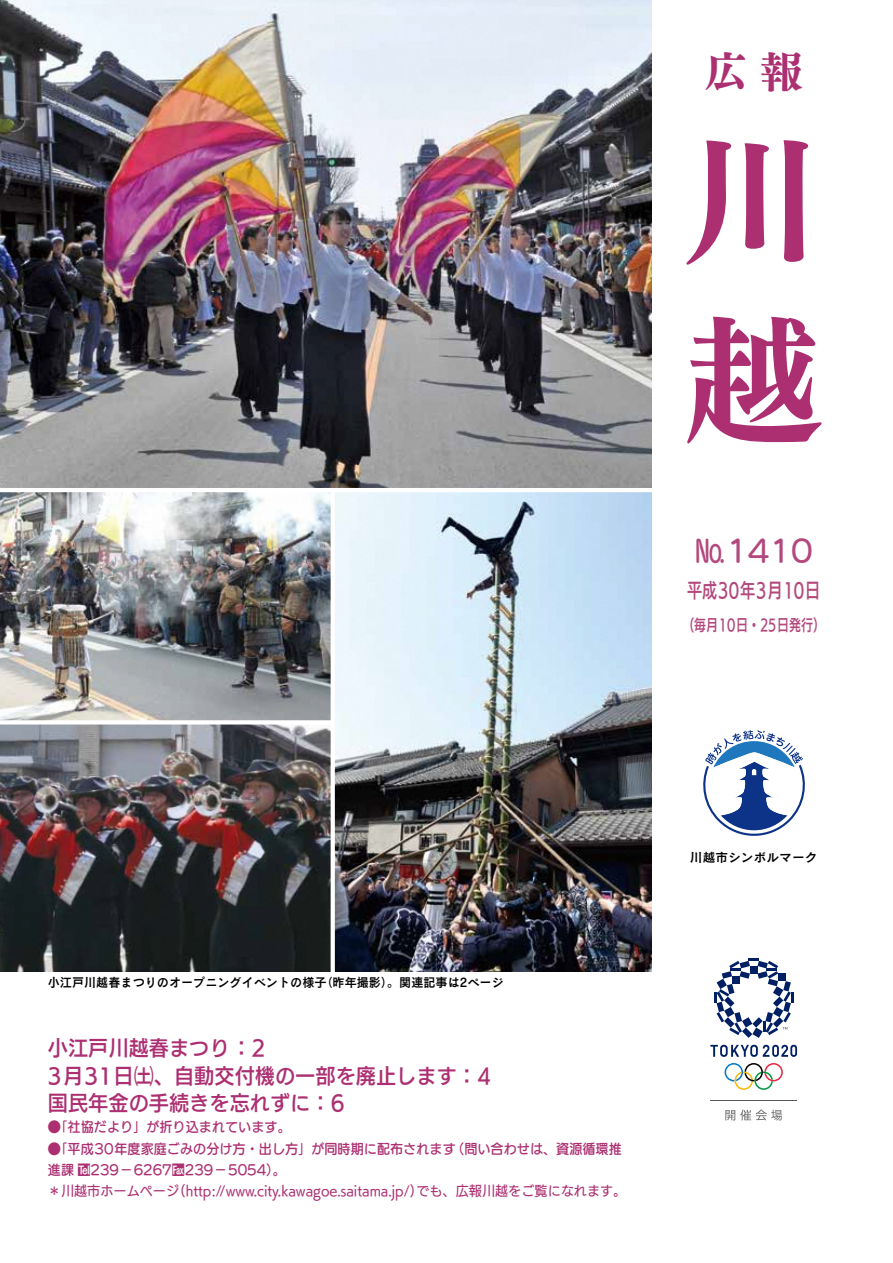
<style>
.page{position:relative;width:893px;height:1263px;background:#fff}
.page>*{position:absolute;margin:0;border:0;box-sizing:border-box;transform-origin:0 0}
.t1{font:138.15px/179.7px "UD Mincho Pr 6 B";color:#ac2f72}
.t2{font:42.45px "UD Mincho Pr 6 B";color:#ac2f72}
.t3{font:29.7px "UD Marugo Small Pr 6 DB";color:#b3487d}
.t4{font:21.3px/27.6px "UD Kakugo Small Pr 6 DB";color:#ac2f72;scale:.95 1}
.t5{font:20.25px "UD Kakugo Small Pr 6 DB";letter-spacing:.06em;color:#b3487d;scale:.75 1}
.t6{font:15.9px "UD Kakugo Small Pr 6 DB";color:#b3487d;scale:.75 1}
.t7{font:13.8px/21.3px "UD Marugo Small Pr 6 DB";color:#ac2f72;scale:.95 1}
.t8{font:13.8px "UD Kakugo Small Pr 6 M";color:#ac2f72;scale:.95 1}
.t9{font:12.75px "Cezanne Pro DB";color:#000;scale:.95 1}
.t10{font:12.75px "Cezanne Pro DB";color:#000}
.s1{font-family:"FOT Kigou Tsushin A"}
</style>
<div class="page">
<svg style="left:725px;top:1063px;width:58px;height:27px"></svg>
<svg style="left:710px;top:1045px;width:87px;height:12px"></svg>
<svg style="left:714px;top:958px;width:80px;height:80px"></svg>
<hr style="left:710px;top:1101px;width:87px;height:1px;background:#595757">
<svg style="left:725px;top:1109px;width:57px;height:11px"></svg>
<svg style="left:703px;top:730px;width:102px;height:106px"></svg>
<img style="left:0;top:0;width:652px;height:972px">
<hr style="left:0;top:488px;width:655px;height:4px;background:#fff">
<hr style="left:331px;top:489px;width:4px;height:522px;background:#fff">
<svg style="left:0;top:720px;width:331px;height:4px"></svg>
<h2 class="t2" style="left:705px;top:33px;width:99px">広 報</h2>
<h1 class="t1" style="left:685px;top:106px;width:138px">川越</h1>
<h3 class="t3" style="left:695px;top:534px;width:119px">№1410</h3>
<h3 class="t5" style="left:687px;top:579px;width:179px">平成30年3月10日</h3>
<p class="t6" style="left:682px;top:616px;width:192px">（毎月10日・25日発行）</p>
<p class="t9" style="left:48px;top:974px;width:481px">小江戸川越春まつりのオープニングイベントの様子（昨年撮影）。関連記事は2ページ</p>
<h3 class="t4" style="left:48px;top:1035px;width:468px">小江戸川越春まつり ：2<br>3月31日㈯、自動交付機の一部を廃止します：4国民年金の手続きを忘れずに：6</h3>
<p class="t7" style="left:48px;top:1117px;width:257px">●「社協だより」が折り込まれています。</p>
<p class="t7" style="left:48px;top:1138px;width:606px">●「平成30年度家庭ごみの分け方・出し方」が同時期に配布されます（問い合わせは、資源循環推進課 <span class="s1">L</span>239－6267<span class="s1">O</span>239－5054）。</p>
<p class="t8" style="left:48px;top:1183px;width:610px">＊川越市ホームページ（http://www.city.kawagoe.saitama.jp/）でも、広報川越をご覧になれます。</p>
<p class="t10" style="left:690px;top:849px;width:129px">川越市シンボルマーク</p>
</div>
